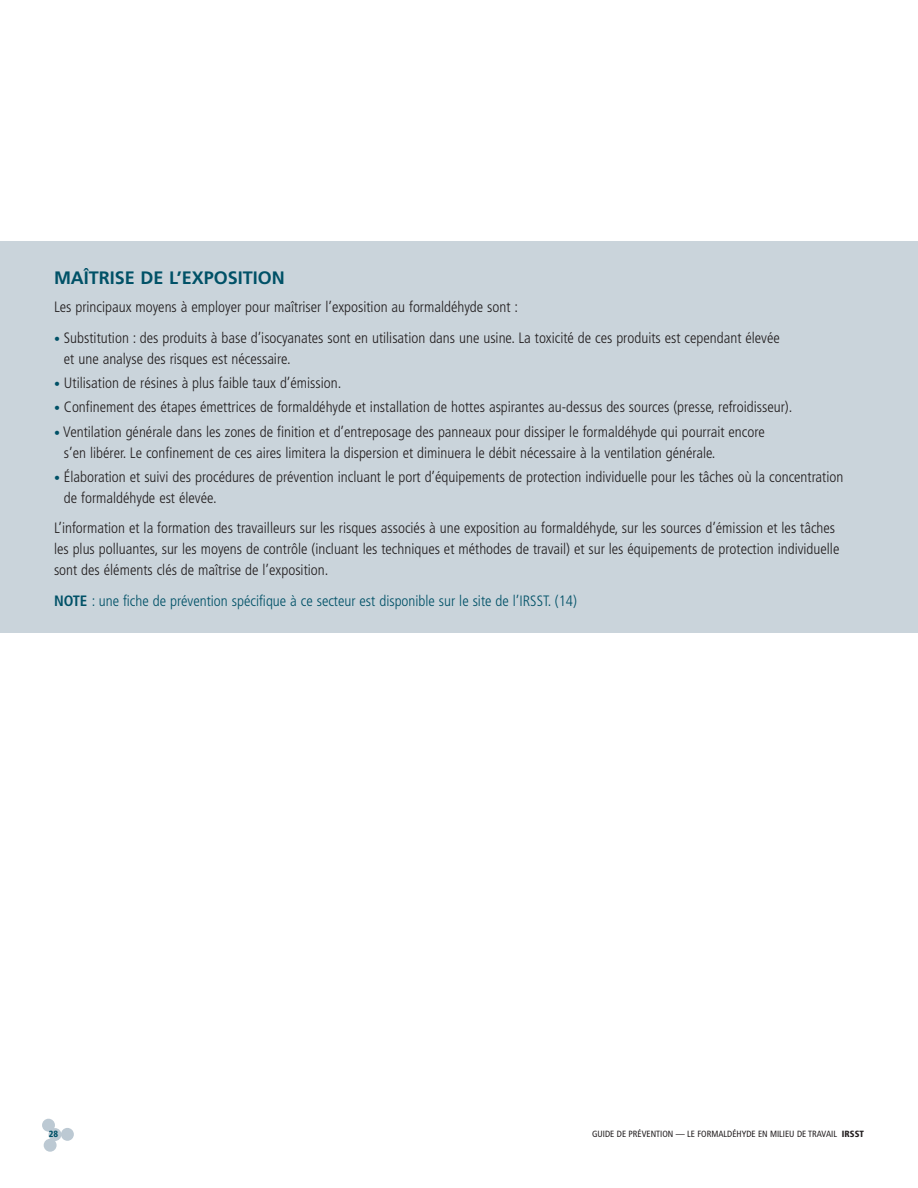
<style>
.page{position:relative;width:918px;height:1188px;background:#fff}
.page>*{position:absolute;margin:0;border:0;box-sizing:border-box;transform-origin:0 0}
.t1{font:700 18px "Frutiger";color:#005167}
.t2{font:300 condensed 15px/21px "Frutiger";color:#231f20}
.t3{font:300 condensed 15px "Frutiger";color:#005167}
.t4{font:condensed 9px "Frutiger";color:#231f20}
.t5{font:900 condensed 9px "Frutiger";color:#005167}
.s1{font-size:12px;color:#005167}
.s2{font-weight:700}
.s3{font-weight:900}
</style>
<div class="page">
<div style="left:61px;top:1128px;width:13px;height:13px;background:#bcc9d3;border-radius:50%"></div>
<div style="left:42px;top:1119px;width:13px;height:13px;background:#bcc9d3;border-radius:50%"></div>
<div style="left:49px;top:1128px;width:12px;height:13px;background:#bcc9d3;border-radius:50%"></div>
<div style="left:44px;top:1139px;width:13px;height:13px;background:#bcc9d3;border-radius:50%"></div>
<div style="left:0;top:241px;width:918px;height:392px;background:#cad4db"></div>
<p class="t1" style="left:54px;top:270px;width:232px">MAÎTRISE DE L’EXPOSITION</p>
<p class="t2" style="left:54px;top:298px;width:466px">Les principaux moyens à employer pour maîtriser l’exposition au formaldéhyde sont :</p>
<p class="t2" style="left:64px;top:328px;width:717px;text-indent:-10px"><span class="s1">•</span> Substitution : des produits à base d’isocyanates sont en utilisation dans une usine. La toxicité de ces produits est cependant élevée et une analyse des risques est nécessaire.</p>
<p class="t2" style="left:54px;top:374px;width:289px"><span class="s1">•</span> Utilisation de résines à plus faible taux d’émission.</p>
<p class="t2" style="left:54px;top:398px;width:740px"><span class="s1">•</span> Confinement des étapes émettrices de formaldéhyde et installation de hottes aspirantes au-dessus des sources (presse, refroidisseur).</p>
<p class="t2" style="left:64px;top:422px;width:703px;text-indent:-10px"><span class="s1">•</span> Ventilation générale dans les zones de finition et d’entreposage des panneaux pour dissiper le formaldéhyde qui pourrait encore s’en libérer. Le confinement de ces aires limitera la dispersion et diminuera le débit nécessaire à la ventilation générale.</p>
<p class="t2" style="left:64px;top:467px;width:781px;text-indent:-10px"><span class="s1">•</span> Élaboration et suivi des procédures de prévention incluant le port d’équipements de protection individuelle pour les tâches où la concentration de formaldéhyde est élevée.</p>
<p class="t2" style="left:54px;top:519px;width:787px">L’information et la formation des travailleurs sur les risques associés à une exposition au formaldéhyde, sur les sources d’émission et les tâches les plus polluantes, sur les moyens de contrôle (incluant les techniques et méthodes de travail) et sur les équipements de protection individuelle sont des éléments clés de maîtrise de l’exposition.</p>
<p class="t3" style="left:54px;top:595px;width:524px"><span class="s2">NOTE</span> : une fiche de prévention spécifique à ce secteur est disponible sur le site de l’IRSST. (14)</p>
<p class="t5" style="left:49px;top:1131px;width:11px">28</p>
<p class="t4" style="left:592px;top:1130px;width:273px">GUIDE DE PRÉVENTION — LE FORMALDÉHYDE EN MILIEU DE TRAVAIL <span class="s3">IRSST</span></p>
</div>
